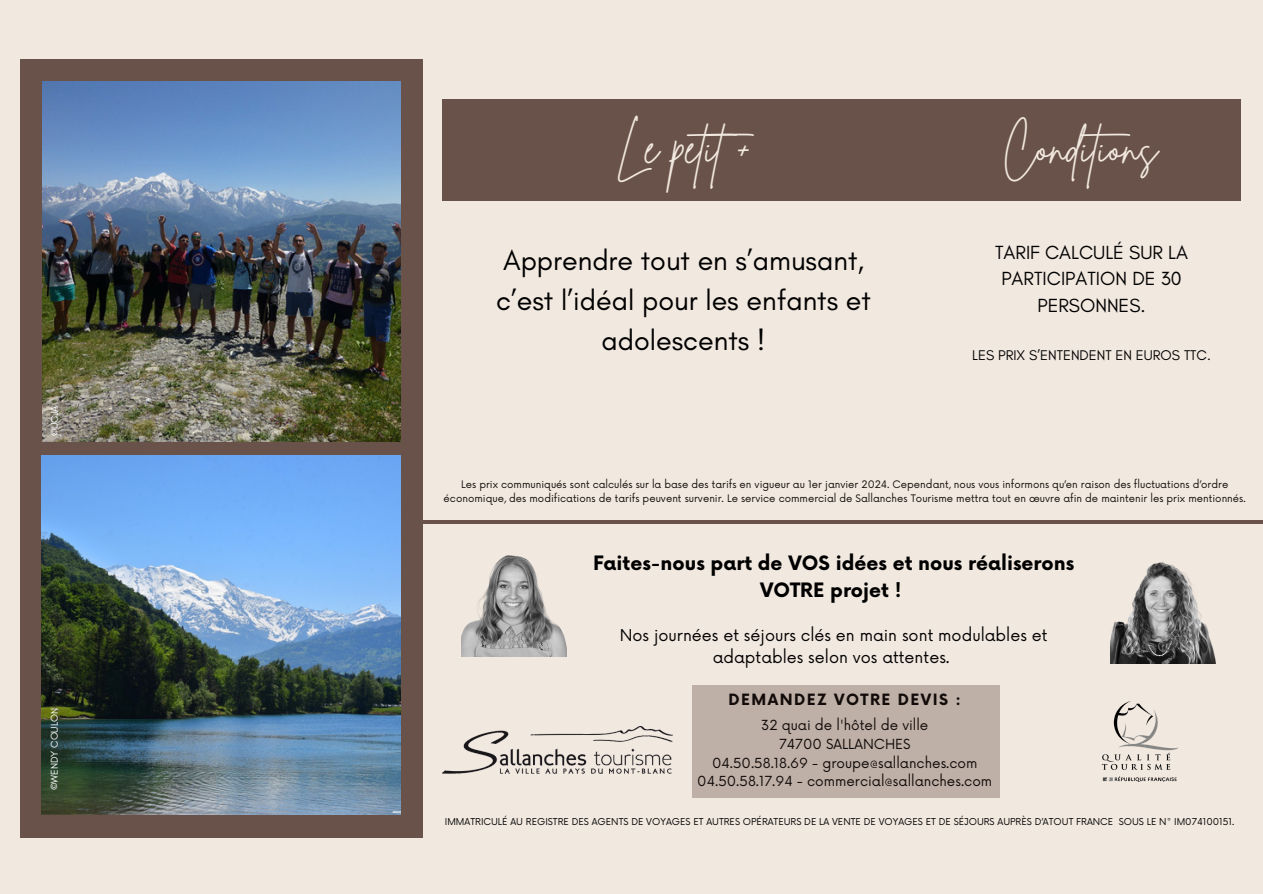
<style>
.page{position:relative;width:1263px;height:894px;background:#fff}
.page>*{position:absolute;margin:0;border:0;box-sizing:border-box;transform-origin:0 0}
.t1{font:44.55px "Brittany Signature";color:#f1e8df}
.t2{font:28.65px/39.8px "Glacial Indifference";color:#000;text-align:center}
.t3{font:700 19.35px/26.5px "Now";color:#000;text-align:center}
.t4{font:19.35px/26.5px "Glacial Indifference";color:#000;text-align:center}
.t5{font:15.9px/22px "Now";color:#000;text-align:center}
.t6{font:700 15.15px "Now";letter-spacing:.095em;color:#120b09}
.t7{font:14.25px "Glacial Indifference";color:#000}
.t8{font:13.5px "Now";color:#120b09}
.t9{font:10.05px/14px "Now";color:#120b09;text-align:center}
.t10{font:10.05px "Glacial Indifference";color:#fff}
.t11{font:9.3px "Now";color:#000}
</style>
<div class="page">
<div style="left:0;top:0;width:1263px;height:893px;background:#f1e8df"></div>
<div style="left:443px;top:99px;width:797px;height:28px;background:#695249"></div>
<div style="left:20px;top:59px;width:402px;height:777px;background:#695249"></div>
<img style="left:42px;top:455px;width:358px;height:359px">
<img style="left:42px;top:81px;width:358px;height:360px">
<svg style="left:422px;top:127px;width:841px;height:670px"></svg>
<p class="t10" style="left:48px;top:436px;width:33px;rotate:-90deg">©UCJA</p>
<p class="t10" style="left:48px;top:790px;width:84px;rotate:-90deg">©WENDY COULON</p>
<p class="t1" style="left:616px;top:119px;width:152px">Le petit+</p>
<p class="t2" style="left:496px;top:240px;width:376px">Apprendre tout en s’amusant, c’est l’idéal pour les enfants et adolescents !</p>
<p class="t1" style="left:1003px;top:119px;width:157px">Conditions</p>
<p class="t4" style="left:995px;top:239px;width:194px">TARIF CALCULÉ SUR LA<br>PARTICIPATION DE 30<br>PERSONNES.</p>
<p class="t7" style="left:972px;top:346px;width:240px">LES PRIX S’ENTENDENT EN EUROS TTC.</p>
<p class="t9" style="left:444px;top:478px;width:804px">Les prix communiqués sont calculés sur la base des tarifs en vigueur au 1er janvier 2024. Cependant, nous vous informons qu’en raison des fluctuations d’ordre économique, des modifications de tarifs peuvent survenir. Le service commercial de Sallanches Tourisme mettra tout en œuvre afin de maintenir les prix mentionnés.</p>
<p class="t3" style="left:593px;top:551px;width:483px">Faites-nous part de VOS idées et nous réaliserons<br>VOTRE projet !</p>
<p class="t5" style="left:620px;top:624px;width:429px">Nos journées et séjours clés en main sont modulables et adaptables selon vos attentes.</p>
<p class="t6" style="left:729px;top:691px;width:234px">DEMANDEZ VOTRE DEVIS :</p>
<p class="t8" style="left:761px;top:717px;width:169px">32 quai de l'hôtel de ville</p>
<p class="t8" style="left:779px;top:736px;width:133px">74700 SALLANCHES</p>
<p class="t8" style="left:712px;top:754px;width:267px">04.50.58.18.69 - groupe@sallanches.com</p>
<p class="t8" style="left:697px;top:773px;width:296px">04.50.58.17.94 - commercial@sallanches.com</p>
<p class="t11" style="left:445px;top:816px;width:791px">IMMATRICULÉ AU REGISTRE DES AGENTS DE VOYAGES ET AUTRES OPÉRATEURS DE LA VENTE DE VOYAGES ET DE SÉJOURS AUPRÈS D’ATOUT FRANCE SOUS LE N° IM074100151.</p>
</div>
